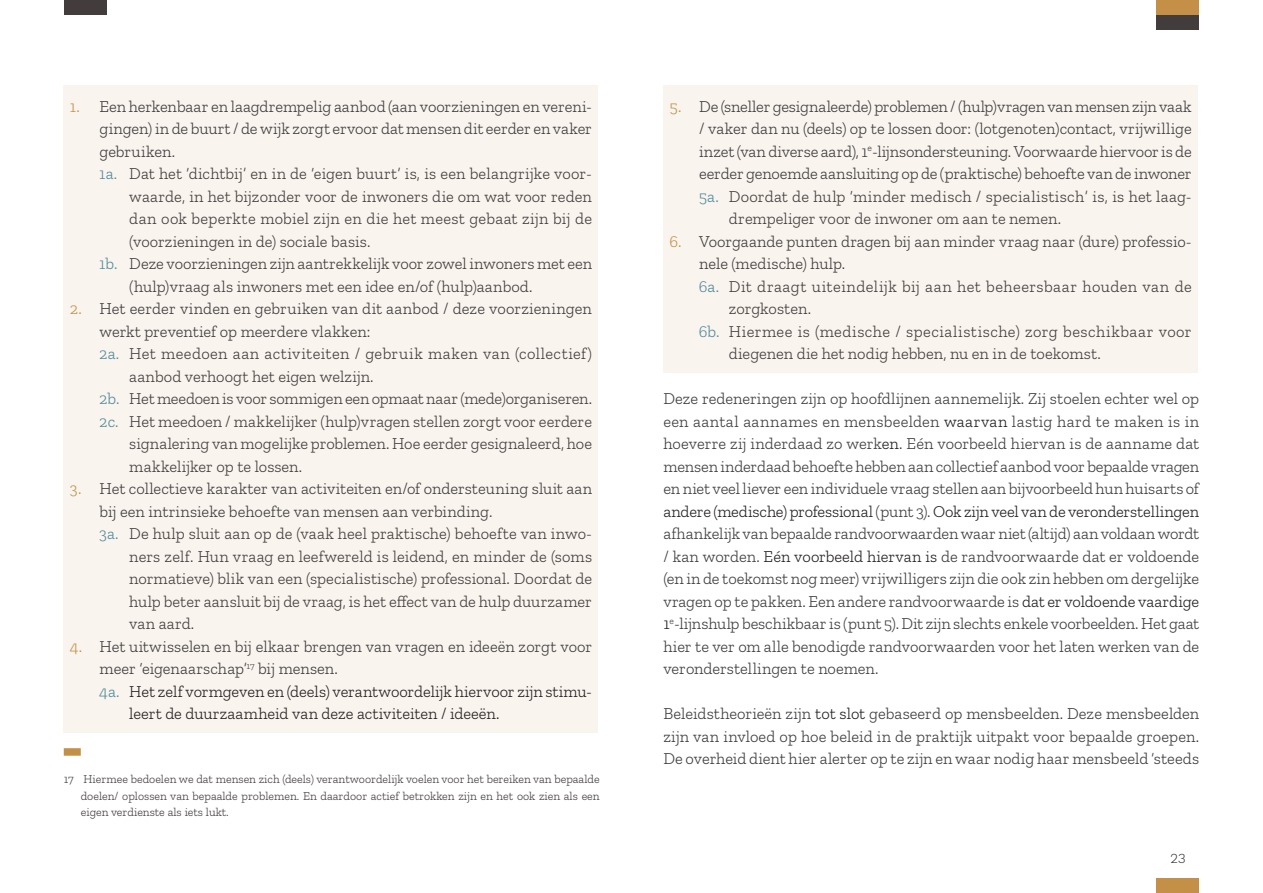
<style>
.page{position:relative;width:1263px;height:893px;background:#fff}
.page>*{position:absolute;margin:0;border:0;box-sizing:border-box;transform-origin:0 0}
.Brood{font:300 16.5px/22.5px "Zilla Slab";letter-spacing:-.005em;color:#3d3b3e;text-align:justify}
.t1{font:300 16.5px/22.5px "Zilla Slab";letter-spacing:.005em;color:#423c3d}
.t2{font:300 16.5px/22.5px "Zilla Slab";letter-spacing:-.005em;color:#231f20}
.t3{font:300 16.5px/22.5px "Zilla Slab";letter-spacing:.025em;color:#423c3d}
.t4{font:300 16.5px "Zilla Slab";letter-spacing:-.015em;color:#423c3d}
.t5{font:300 13.5px "Work Sans";color:#231f20}
.Voetnoot{font:300 12px/16.5px "Zilla Slab";color:#423c3d;text-align:justify}
.s1{color:#c49047}
.s2{color:#508a9b}
.s3{color:#231f20}
</style>
<div class="page">
<div style="left:663px;top:85px;width:535px;height:287px;background:#f9f4ed"></div>
<div style="left:64px;top:85px;width:534px;height:647px;background:#f9f4ed"></div>
<div style="left:64px;top:748px;width:17px;height:8px;background:#c49047"></div>
<div style="left:1157px;top:879px;width:42px;height:14px;background:#c49047"></div>
<div style="left:64px;top:0;width:42px;height:15px;background:#423c3d"></div>
<div style="left:1157px;top:0;width:42px;height:15px;background:#c49047"></div>
<div style="left:1157px;top:15px;width:42px;height:15px;background:#423c3d"></div>
<p class="Brood" style="left:100px;top:95px;width:494px;text-indent:-30px"><span class="s1">1.</span> Een herkenbaar en laagdrempelig aanbod (aan voorzieningen en vereni&shy;gingen) in de buurt / de wijk zorgt ervoor dat mensen dit eerder en vaker gebruiken.</p>
<p class="t1" style="left:129px;top:163px;width:464px;text-align:justify;text-indent:-30px"><span class="s2">1a.</span> Dat het ‘dichtbij’ en in de ‘eigen buurt’ is, is een belangrijke voor&shy;waarde, in het bijzonder voor de inwoners die om wat voor reden dan ook beperkte mobiel zijn en die het meest gebaat zijn bij de (voorzieningen in de) sociale basis.</p>
<p class="t1" style="left:129px;top:253px;width:464px;text-indent:-30px"><span class="s2">1b.</span> Deze voorzieningen zijn aantrekkelijk voor zowel inwoners met een (hulp)vraag als inwoners met een idee en/of (hulp)aanbod.</p>
<p class="Brood" style="left:100px;top:298px;width:494px;text-indent:-30px"><span class="s1">2.</span> Het eerder vinden en gebruiken van dit aanbod / deze voorzieningen werkt preventief op meerdere vlakken:</p>
<p class="t1" style="left:129px;top:343px;width:464px;text-indent:-30px"><span class="s2">2a.</span> Het meedoen aan activiteiten / gebruik maken van (collectief) aanbod verhoogt het eigen welzijn.</p>
<p class="t4" style="left:99px;top:390px;width:494px"><span class="s2">2b.</span> Het meedoen is voor sommigen een opmaat naar (mede)organiseren.</p>
<p class="t1" style="left:129px;top:410px;width:464px;text-align:justify;text-indent:-30px"><span class="s2">2c.</span> Het meedoen / makkelijker (hulp)vragen stellen zorgt voor eerdere signalering van mogelijke problemen. Hoe eerder gesignaleerd, hoe makkelijker op te lossen.</p>
<p class="Brood" style="left:100px;top:478px;width:494px;text-indent:-30px"><span class="s1">3.</span> Het collectieve karakter van activiteiten en/of ondersteuning sluit aan bij een intrinsieke behoefte van mensen aan verbinding.</p>
<p class="t1" style="left:129px;top:523px;width:464px;text-align:justify;text-indent:-30px"><span class="s2">3a.</span> De hulp sluit aan op de (vaak heel praktische) behoefte van inwo&shy;ners zelf. Hun vraag en leefwereld is leidend, en minder de (soms normatieve) blik van een (specialistische) professional. Doordat de hulp beter aansluit bij de vraag, is het effect van de hulp duurzamer van aard.</p>
<p class="Brood" style="left:100px;top:635px;width:494px;text-indent:-30px"><span class="s1">4.</span> Het uitwisselen en bij elkaar brengen van vragen en ideeën zorgt voor meer ‘eigenaarschap’<sup>17</sup> bij mensen.</p>
<p class="t2" style="left:129px;top:680px;width:464px;text-indent:-30px"><span class="s2">4a.</span> Het zelf vormgeven en (deels) verantwoordelijk hiervoor zijn stimu&shy;leert de duurzaamheid van deze activiteiten / ideeën.</p>
<p class="Voetnoot" style="left:81px;top:771px;width:520px;text-indent:-17px">17 Hiermee bedoelen we dat mensen zich (deels) verantwoordelijk voelen voor het bereiken van bepaalde doelen/ oplossen van bepaalde problemen. En daardoor actief betrokken zijn en het ook zien als een eigen verdienste als iets lukt.</p>
<p class="Brood" style="left:699px;top:95px;width:494px;text-indent:-30px"><span class="s1">5.</span> De (sneller gesignaleerde) problemen / (hulp)vragen van mensen zijn vaak / vaker dan nu (deels) op te lossen door: (lotgenoten)contact, vrijwillige inzet (van diverse aard), 1<sup>e</sup>-lijnsondersteuning. Voorwaarde hiervoor is de eerder genoemde aansluiting op de (praktische) behoefte van de inwoner</p>
<p class="t1" style="left:729px;top:185px;width:464px;text-indent:-30px"><span class="s2">5a.</span> Doordat de hulp ‘minder medisch / specialistisch’ is, is het laag&shy;drempeliger voor de inwoner om aan te nemen.</p>
<p class="Brood" style="left:699px;top:230px;width:494px;text-indent:-30px"><span class="s1">6.</span> Voorgaande punten dragen bij aan minder vraag naar (dure) professio&shy;nele (medische) hulp.</p>
<p class="t3" style="left:729px;top:275px;width:464px;text-indent:-30px"><span class="s2">6a.</span> Dit draagt uiteindelijk bij aan het beheersbaar houden van de zorgkosten.</p>
<p class="t1" style="left:729px;top:320px;width:464px;text-indent:-30px"><span class="s2">6b.</span> Hiermee is (medische / specialistische) zorg beschikbaar voor diegenen die het nodig hebben, nu en in de toekomst.</p>
<p class="Brood" style="left:663px;top:388px;width:537px">Deze redeneringen zijn op hoofdlijnen aannemelijk. Zij stoelen echter wel op een aantal aannames en mensbeelden <span class="s3">waarvan</span> lastig hard te maken is in hoeverre zij inderdaad zo werk<span class="s3">en</span>. Eén voorbeeld hiervan is de aanname dat mensen inderdaad behoefte hebben aan collectief aanbod voor bepaalde vragen en niet veel liever een individuele vraag stellen aan bijvoorbeeld hun huisarts of <span class="s3">andere (medische) professional</span> (punt 3). <span class="s3">Ook zijn veel van de veronderstellingen </span>afhankelijk van bepaalde randvoorwaarden waar niet (altijd) aan voldaan wordt / kan worden. <span class="s3">Eén voorbeeld hiervan is</span> de randvoorwaarde dat er voldoende (en in de toekomst nog meer) vrijwilligers zijn die ook zin hebben om dergelijke vragen op te pakken. Een andere randvoorwaarde is <span class="s3">dat er voldoende vaardige 1</span><sup>e</sup>-lijnshulp beschikbaar is (punt 5). Dit zijn slechts enkele voorbeelden. Het gaat hier te ver om alle benodigde randvoorwaarden voor het laten werken van de veronderstellingen te noemen.</p>
<p class="Brood" style="left:663px;top:703px;width:537px">Beleidstheorieën zijn <span class="s3">tot slot</span> gebaseerd op mensbeelden. Deze mensbeelden zijn van invloed op hoe beleid in de praktijk uitpakt voor bepaalde groepen.<br>De overheid dient hier alerter op te zijn en waar nodig haar mensbeeld ‘steeds</p>
<p class="t5" style="left:1170px;top:848px;width:16px">23</p>
</div>
